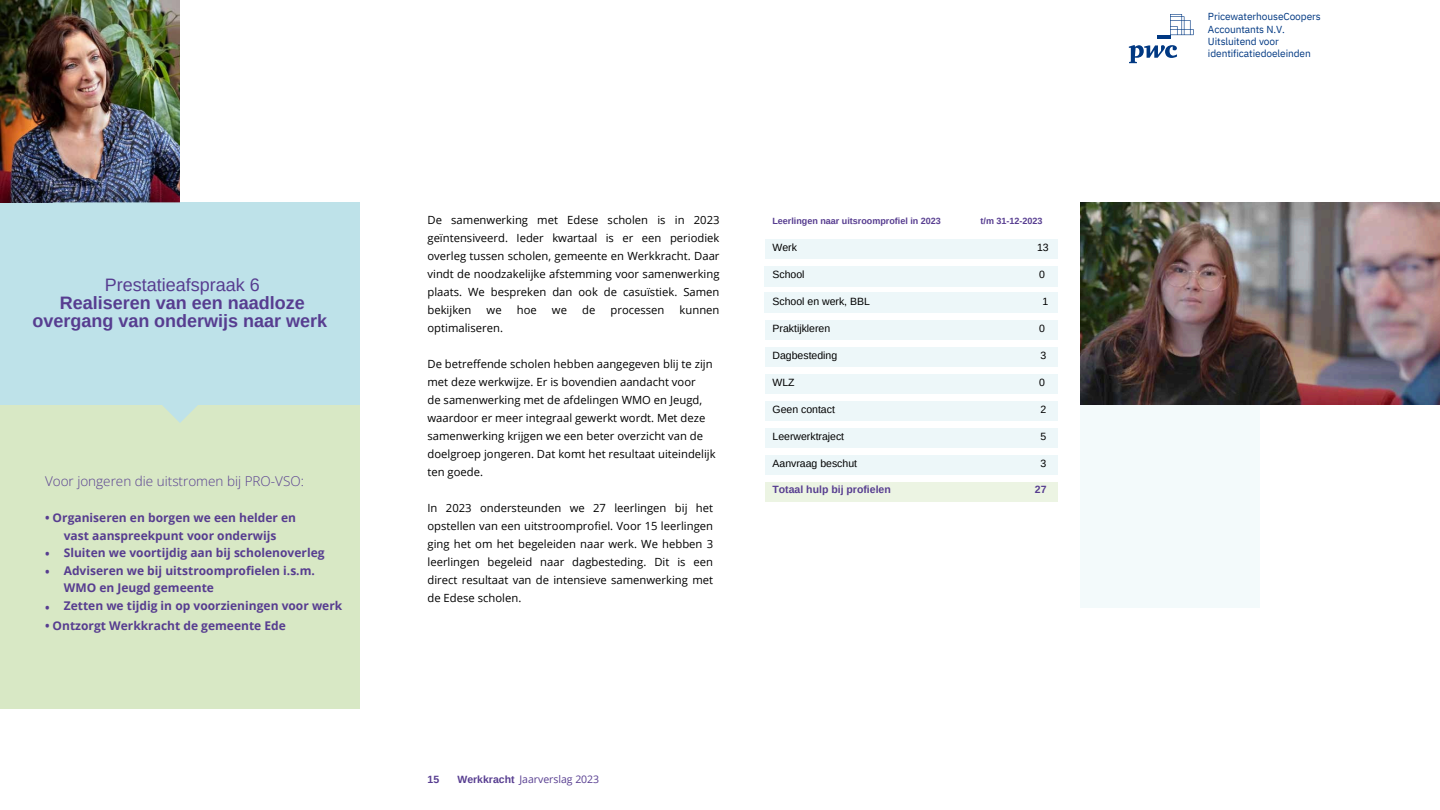
<style>
.page{position:relative;width:1440px;height:810px;background:#fff}
.page>*{position:absolute;margin:0;border:0;box-sizing:border-box;transform-origin:0 0}
.t1{font:700 18px/18px "Arimo";color:#573d90;text-align:center}
.t2{font:300 13.5px "Open Sans";color:#573d90}
.t3{font:700 12px/17.4px "Open Sans";color:#573d90}
.t4{font:11.25px/18px "Open Sans";color:#000;text-align:justify}
.t5{font:10.5px "Arimo";color:#000}
.t6{font:700 10.5px "Arimo";color:#573d90}
.t7{font:10.5px "Open Sans";color:#573d90}
.t8{font:10.12px/12.4px "IBM Plex Sans";letter-spacing:-.01em;color:#003882}
.t9{font:700 9px "Arimo";color:#573d90}
.s1{font-weight:400}
</style>
<div class="page">
<div style="left:0;top:405px;width:360px;height:304px;background:#d8e8c5"></div>
<div style="left:765px;top:240px;width:293px;height:19px;background:#edf7f9"></div>
<div style="left:765px;top:267px;width:292px;height:19px;background:#edf7f9"></div>
<div style="left:765px;top:293px;width:292px;height:19px;background:#edf7f9"></div>
<div style="left:765px;top:321px;width:293px;height:19px;background:#edf7f9"></div>
<div style="left:765px;top:348px;width:293px;height:19px;background:#edf7f9"></div>
<div style="left:765px;top:375px;width:293px;height:19px;background:#edf7f9"></div>
<div style="left:765px;top:402px;width:293px;height:19px;background:#edf7f9"></div>
<div style="left:765px;top:429px;width:293px;height:19px;background:#edf7f9"></div>
<div style="left:765px;top:456px;width:293px;height:19px;background:#edf7f9"></div>
<div style="left:765px;top:483px;width:293px;height:19px;background:#ecf4e3"></div>
<div style="left:1080px;top:405px;width:180px;height:203px;background:#f3fafb"></div>
<img style="left:0;top:0;width:180px;height:202px">
<img style="left:1080px;top:202px;width:360px;height:203px">
<svg style="left:0;top:202px;width:360px;height:221px;background:#bfe2e6"></svg>
<svg style="left:1129px;top:45px;width:48px;height:18px"></svg>
<svg style="left:1158px;top:14px;width:36px;height:24px"></svg>
<h6 class="t1" style="left:32px;top:276px;width:296px"><span class="s1">Prestatieafspraak 6<br></span>Realiseren van een naadloze overgang van onderwijs naar werk</h6>
<p class="t2" style="left:45px;top:471px;width:260px">Voor jongeren die uitstromen bij PRO-VSO:</p>
<p class="t3" style="left:45px;top:509px;width:253px">• Organiseren en borgen we een helder en</p>
<p class="t3" style="left:64px;top:527px;width:280px">vast aanspreekpunt voor onderwijs<br>Sluiten we voortijdig aan bij scholenoverleg Adviseren we bij uitstroomprofielen i.s.m.<br>WMO en Jeugd gemeente<br>Zetten we tijdig in op voorzieningen voor werk</p>
<p class="t3" style="left:45px;top:544px;width:6px;line-height:18px">• •</p>
<p class="t3" style="left:45px;top:599px;width:6px">•</p>
<p class="t3" style="left:45px;top:617px;width:242px">• Ontzorgt Werkkracht de gemeente Ede</p>
<p class="t4" style="left:428px;top:211px;width:294px">De samenwerking met Edese scholen is in 2023 geïntensiveerd. Ieder kwartaal is er een periodiek overleg tussen scholen, gemeente en Werkkracht. Daar vindt de noodzakelijke afstemming voor samenwerking plaats. We bespreken dan ook de casuïstiek. Samen bekijken</p>
<p class="t4" style="left:487px;top:301px;width:17px">we</p>
<p class="t4" style="left:517px;top:301px;width:22px">hoe</p>
<p class="t4" style="left:552px;top:301px;width:17px">we</p>
<p class="t4" style="left:582px;top:301px;width:15px">de</p>
<p class="t4" style="left:611px;top:301px;width:55px">processen</p>
<p class="t4" style="left:680px;top:301px;width:41px">kunnen</p>
<p class="t4" style="left:428px;top:319px;width:77px">optimaliseren.</p>
<h5 class="t4" style="left:428px;top:355px;width:290px;text-align:left">De betreffende scholen hebben aangegeven blij te zijn met deze werkwijze. Er is bovendien aandacht voor<br>de samenwerking met de afdelingen WMO en Jeugd, waardoor er meer integraal gewerkt wordt. Met deze samenwerking krijgen we een beter overzicht van de doelgroep jongeren. Dat komt het resultaat uiteindelijk ten goede.</h5>
<p class="t4" style="left:428px;top:499px;width:287px">In 2023 ondersteunden we 27 leerlingen bij het opstellen van een uitstroomprofiel. Voor 15 leerlingen ging het om het begeleiden naar werk. We hebben 3 leerlingen begeleid naar dagbesteding. Dit is een direct resultaat van de intensieve samenwerking met de Edese scholen.</p>
<p class="t9" style="left:772px;top:216px;width:170px">Leerlingen naar uitsroomprofiel in 2023</p>
<p class="t9" style="left:981px;top:216px;width:64px">t/m 31-12-2023</p>
<p class="t5" style="left:772px;top:242px;width:26px">Werk</p>
<p class="t5" style="left:772px;top:269px;width:34px">School</p>
<h3 class="t5" style="left:772px;top:296px;width:99px">School en werk, BBL</h3>
<h3 class="t5" style="left:773px;top:323px;width:59px">Praktijkleren</h3>
<h4 class="t5" style="left:773px;top:350px;width:66px">Dagbesteding</h4>
<h4 class="t5" style="left:773px;top:377px;width:24px">WLZ</h4>
<h4 class="t5" style="left:773px;top:404px;width:64px">Geen contact</h4>
<p class="t5" style="left:773px;top:431px;width:73px">Leerwerktraject</p>
<p class="t5" style="left:773px;top:458px;width:86px">Aanvraag beschut</p>
<p class="t6" style="left:773px;top:484px;width:120px">Totaal hulp bij profielen</p>
<p class="t5" style="left:1037px;top:242px;width:13px">13</p>
<p class="t5" style="left:1039px;top:269px;width:7px">0</p>
<p class="t5" style="left:1043px;top:296px;width:7px">1</p>
<p class="t5" style="left:1039px;top:323px;width:7px">0</p>
<p class="t5" style="left:1041px;top:350px;width:7px">3</p>
<p class="t5" style="left:1039px;top:377px;width:7px">0</p>
<p class="t5" style="left:1041px;top:404px;width:7px">2</p>
<p class="t5" style="left:1041px;top:431px;width:7px">5</p>
<p class="t5" style="left:1040px;top:458px;width:7px">3</p>
<p class="t6" style="left:1035px;top:484px;width:13px">27</p>
<p class="t7" style="left:519px;top:772px;width:81px">Jaarverslag 2023</p>
<h2 class="t6" style="left:428px;top:773px;width:13px">15</h2>
<h3 class="t6" style="left:457px;top:773px;width:59px">Werkkracht</h3>
<p class="t8" style="left:1208px;top:10px;width:114px">PricewaterhouseCoopers<br>Accountants N.V.<br>Uitsluitend voor identificatiedoeleinden</p>
</div>
